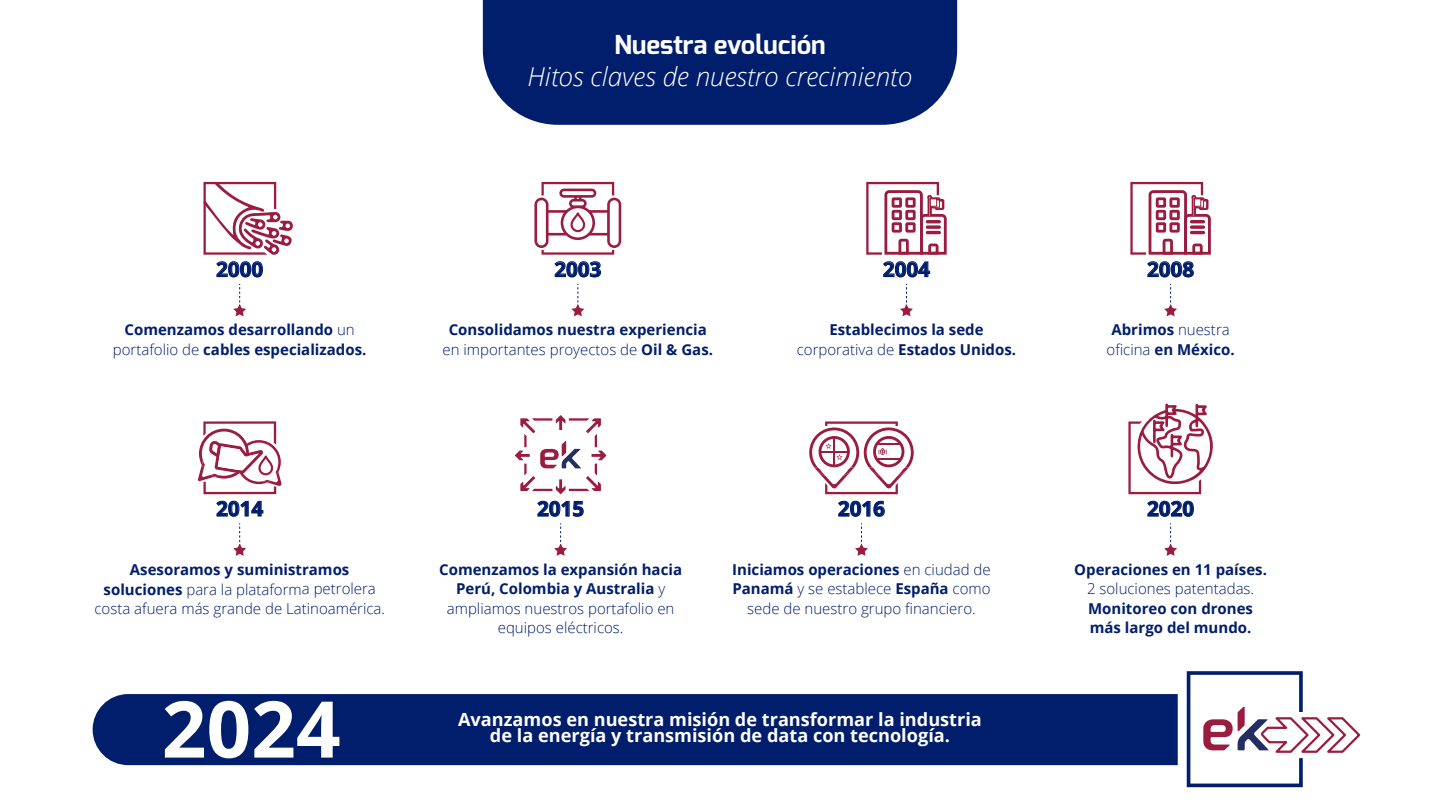
<style>
.page{position:relative;width:1440px;height:810px;background:#fff}
.page>*{position:absolute;margin:0;border:0;box-sizing:border-box;transform-origin:0 0}
.t1{font:700 78.3px "Open Sans";color:#fff}
.t2{font:italic 300 26.03px "Open Sans";color:#fff}
.t3{font:700 26.03px "Exo";color:#fff}
.t4{font:700 20.55px "Open Sans";color:#001e6c}
.t5{font:700 18.15px "Open Sans";color:#fff}
.t6{font:700 15px/19.5px "Open Sans";color:#001e6c;text-align:center}
.t7{font:300 15px/19.5px "Open Sans";color:#001e6c;text-align:center}
.s1{font-weight:300}
.s2{font-weight:700}
</style>
<div class="page">
<svg style="left:203px;top:182px;width:90px;height:73px"></svg>
<svg style="left:216px;top:261px;width:47px;height:17px"></svg>
<svg style="left:233px;top:284px;width:13px;height:32px"></svg>
<svg style="left:534px;top:182px;width:87px;height:73px"></svg>
<svg style="left:554px;top:261px;width:47px;height:17px"></svg>
<svg style="left:571px;top:284px;width:13px;height:32px"></svg>
<svg style="left:866px;top:182px;width:81px;height:73px"></svg>
<svg style="left:883px;top:261px;width:47px;height:17px"></svg>
<svg style="left:900px;top:284px;width:13px;height:32px"></svg>
<svg style="left:1130px;top:182px;width:81px;height:73px"></svg>
<svg style="left:1147px;top:261px;width:47px;height:17px"></svg>
<svg style="left:1164px;top:284px;width:13px;height:32px"></svg>
<svg style="left:198px;top:421px;width:84px;height:73px"></svg>
<svg style="left:216px;top:500px;width:48px;height:17px"></svg>
<svg style="left:233px;top:523px;width:13px;height:33px"></svg>
<svg style="left:515px;top:415px;width:91px;height:79px"></svg>
<svg style="left:537px;top:500px;width:47px;height:17px"></svg>
<svg style="left:554px;top:523px;width:13px;height:33px"></svg>
<svg style="left:809px;top:421px;width:105px;height:73px"></svg>
<svg style="left:838px;top:500px;width:47px;height:17px"></svg>
<svg style="left:855px;top:523px;width:13px;height:33px"></svg>
<svg style="left:1128px;top:403px;width:85px;height:91px"></svg>
<svg style="left:1147px;top:500px;width:47px;height:17px"></svg>
<svg style="left:1164px;top:523px;width:13px;height:33px"></svg>
<div style="left:93px;top:694px;width:1085px;height:71px;background:#001e6c"></div>
<svg style="left:1187px;top:671px;width:174px;height:116px"></svg>
<div style="left:483px;top:0;width:474px;height:125px;background:#001e6c"></div>
<h2 class="t3" style="left:614px;top:28px;width:213px">Nuestra evolución</h2>
<h2 class="t2" style="left:528px;top:58px;width:386px">Hitos claves de nuestro crecimiento</h2>
<h3 class="t4" style="left:216px;top:255px;width:49px">2000</h3>
<h3 class="t4" style="left:554px;top:255px;width:49px">2003</h3>
<h3 class="t4" style="left:883px;top:255px;width:49px">2004</h3>
<h3 class="t4" style="left:1147px;top:255px;width:49px">2008</h3>
<p class="t6" style="left:113px;top:320px;width:255px">Comenzamos desarrollando <span class="s1">un portafolio de</span> cables especializados.</p>
<p class="t6" style="left:443px;top:320px;width:272px">Consolidamos nuestra experiencia <span class="s1">en importantes proyectos de</span> Oil &amp; Gas.</p>
<p class="t6" style="left:797px;top:320px;width:221px">Establecimos la sede <span class="s1">corporativa de</span> Estados Unidos.</p>
<p class="t6" style="left:1107px;top:320px;width:130px">Abrimos <span class="s1">nuestra oficina</span> en México.</p>
<h3 class="t4" style="left:216px;top:494px;width:49px">2014</h3>
<h3 class="t4" style="left:537px;top:494px;width:49px">2015</h3>
<h3 class="t4" style="left:838px;top:494px;width:49px">2016</h3>
<h3 class="t4" style="left:1147px;top:494px;width:49px">2020</h3>
<p class="t7" style="left:94px;top:559px;width:292px"><span class="s2">Asesoramos y suministramos soluciones</span> para la plataforma petrolera costa afuera más grande de Latinoamérica.</p>
<p class="t6" style="left:439px;top:559px;width:244px">Comenzamos la expansión hacia<br>Perú, Colombia y Australia <span class="s1">y ampliamos nuestros portafolio en equipos eléctricos.</span></p>
<p class="t7" style="left:732px;top:559px;width:260px"><span class="s2">Iniciamos operaciones</span> en ciudad de<br><span class="s2">Panamá</span> y se establece <span class="s2">España</span> como sede de nuestro grupo financiero.</p>
<p class="t6" style="left:1074px;top:559px;width:194px">Operaciones en 11 países.</p>
<p class="t7" style="left:1087px;top:579px;width:169px">2 soluciones patentadas.</p>
<p class="t6" style="left:1088px;top:598px;width:167px;text-align:left">Monitoreo con drones más largo del mundo.</p>
<h1 class="t1" style="left:162px;top:674px;width:180px">2024</h1>
<p class="t5" style="left:458px;top:707px;width:525px">Avanzamos en nuestra misión de transformar la industria</p>
<p class="t5" style="left:490px;top:722px;width:462px">de la energía y transmisión de data con tecnología.</p>
</div>
